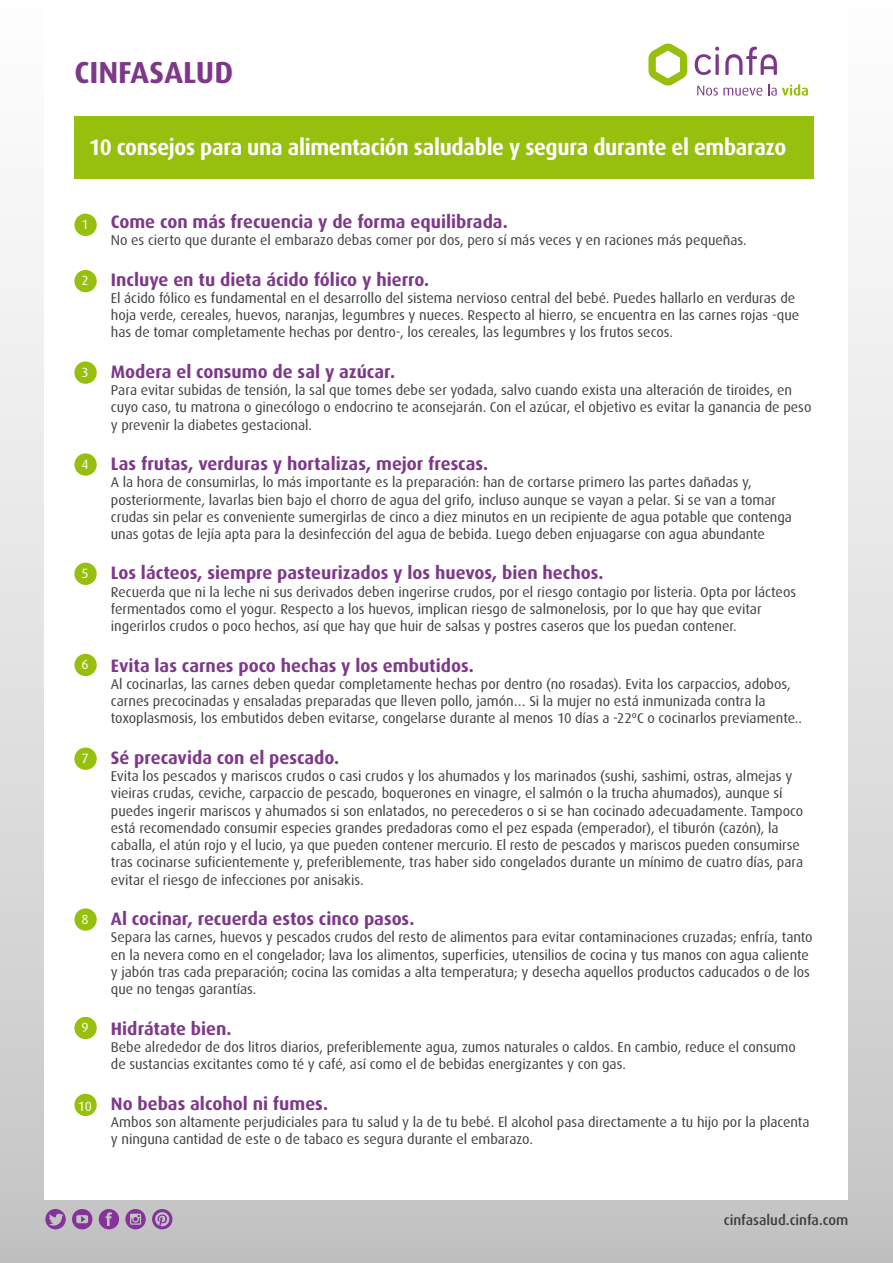
<style>
.page{position:relative;width:893px;height:1263px;background:#fff}
.page>*{position:absolute;margin:0;border:0;box-sizing:border-box;transform-origin:0 0}
.t1{font:700 30.45px "Dax";color:#7e388a}
.t2{font:700 22.5px "Dax";letter-spacing:-.015em;color:#fff;scale:.95 1}
.t3{font:700 18px "Dax";color:#7e388a}
.t4{font:14.25px/17.2px "Dax";letter-spacing:-.005em;color:#3e3d40}
.t5{font:500 14.25px "Dax";color:#3e3d40}
.t6{font:13.5px "Dax";color:#fff}
</style>
<div class="page">
<div style="left:0;top:0;width:893px;height:1263px;background:linear-gradient(to bottom,#fff,#c6c6c7)"></div>
<div style="left:45px;top:0;width:803px;height:1199px;background:#fff"></div>
<svg style="left:725px;top:47px;width:52px;height:28px"></svg>
<svg style="left:695px;top:47px;width:24px;height:28px"></svg>
<svg style="left:648px;top:44px;width:39px;height:42px"></svg>
<svg style="left:697px;top:86px;width:65px;height:10px"></svg>
<svg style="left:768px;top:84px;width:40px;height:12px"></svg>
<svg style="left:99px;top:1209px;width:20px;height:20px"></svg>
<svg style="left:45px;top:1209px;width:21px;height:20px"></svg>
<svg style="left:72px;top:1209px;width:20px;height:20px"></svg>
<svg style="left:125px;top:1209px;width:21px;height:20px"></svg>
<svg style="left:152px;top:1209px;width:20px;height:20px"></svg>
<div style="left:74px;top:117px;width:740px;height:62px;background:#97bf0d"></div>
<div style="left:74px;top:214px;width:23px;height:22px;background:#97bf0d;border-radius:50%"></div>
<div style="left:74px;top:270px;width:23px;height:22px;background:#97bf0d;border-radius:50%"></div>
<div style="left:74px;top:361px;width:23px;height:23px;background:#97bf0d;border-radius:50%"></div>
<div style="left:74px;top:453px;width:23px;height:23px;background:#97bf0d;border-radius:50%"></div>
<div style="left:74px;top:563px;width:23px;height:22px;background:#97bf0d;border-radius:50%"></div>
<div style="left:74px;top:654px;width:23px;height:22px;background:#97bf0d;border-radius:50%"></div>
<div style="left:74px;top:747px;width:23px;height:23px;background:#97bf0d;border-radius:50%"></div>
<div style="left:74px;top:908px;width:23px;height:23px;background:#97bf0d;border-radius:50%"></div>
<div style="left:74px;top:1017px;width:23px;height:22px;background:#97bf0d;border-radius:50%"></div>
<div style="left:74px;top:1094px;width:23px;height:22px;background:#97bf0d;border-radius:50%"></div>
<h1 class="t1" style="left:74px;top:55px;width:160px">CINFASALUD</h1>
<h2 class="t2" style="left:89px;top:134px;width:735px">10 consejos para una alimentación saludable y segura durante el embarazo</h2>
<p class="t6" style="left:81px;top:217px;width:9px">1</p>
<p class="t6" style="left:81px;top:273px;width:9px">2</p>
<p class="t6" style="left:81px;top:365px;width:9px">3</p>
<p class="t6" style="left:81px;top:457px;width:9px">4</p>
<p class="t6" style="left:81px;top:566px;width:9px">5</p>
<p class="t6" style="left:81px;top:657px;width:9px">6</p>
<p class="t6" style="left:81px;top:751px;width:9px">7</p>
<p class="t6" style="left:81px;top:912px;width:9px">8</p>
<p class="t6" style="left:81px;top:1020px;width:9px">9</p>
<p class="t6" style="left:78px;top:1098px;width:16px">10</p>
<p class="t3" style="left:111px;top:211px;width:398px">Come con más frecuencia y de forma equilibrada.</p>
<p class="t4" style="left:111px;top:232px;width:637px">No es cierto que durante el embarazo debas comer por dos, pero sí más veces y en raciones más pequeñas.</p>
<p class="t3" style="left:111px;top:269px;width:320px">Incluye en tu dieta ácido fólico y hierro.</p>
<p class="t4" style="left:111px;top:289px;width:690px">El ácido fólico es fundamental en el desarrollo del sistema nervioso central del bebé. Puedes hallarlo en verduras de hoja verde, cereales, huevos, naranjas, legumbres y nueces. Respecto al hierro, se encuentra en las carnes rojas -que has de tomar completamente hechas por dentro-, los cereales, las legumbres y los frutos secos.</p>
<p class="t3" style="left:111px;top:361px;width:286px">Modera el consumo de sal y azúcar.</p>
<p class="t4" style="left:111px;top:382px;width:702px">Para evitar subidas de tensión, la sal que tomes debe ser yodada, salvo cuando exista una alteración de tiroides, en cuyo caso, tu matrona o ginecólogo o endocrino te aconsejarán. Con el azúcar, el objetivo es evitar la ganancia de peso y prevenir la diabetes gestacional.</p>
<p class="t3" style="left:111px;top:453px;width:379px">Las frutas, verduras y hortalizas, mejor frescas.</p>
<p class="t4" style="left:111px;top:474px;width:682px">A la hora de consumirlas, lo más importante es la preparación: han de cortarse primero las partes dañadas y, posteriormente, lavarlas bien bajo el chorro de agua del grifo, incluso aunque se vayan a pelar. Si se van a tomar crudas sin pelar es conveniente sumergirlas de cinco a diez minutos en un recipiente de agua potable que contenga unas gotas de lejía apta para la desinfección del agua de bebida. Luego deben enjuagarse con agua abundante</p>
<p class="t3" style="left:111px;top:563px;width:494px">Los lácteos, siempre pasteurizados y los huevos, bien hechos.</p>
<p class="t4" style="left:111px;top:583px;width:687px">Recuerda que ni la leche ni sus derivados deben ingerirse crudos, por el riesgo contagio por listeria. Opta por lácteos fermentados como el yogur. Respecto a los huevos, implican riesgo de salmonelosis, por lo que hay que evitar ingerirlos crudos o poco hechos, así que hay que huir de salsas y postres caseros que los puedan contener.</p>
<p class="t3" style="left:111px;top:655px;width:364px">Evita las carnes poco hechas y los embutidos.</p>
<p class="t4" style="left:111px;top:675px;width:692px">Al cocinarlas, las carnes deben quedar completamente hechas por dentro (no rosadas). Evita los carpaccios, adobos, carnes precocinadas y ensaladas preparadas que lleven pollo, jamón… Si la mujer no está inmunizada contra la toxoplasmosis, los embutidos deben evitarse, congelarse durante al menos 10 días a -22ºC o cocinarlos previamente..</p>
<p class="t3" style="left:111px;top:747px;width:230px">Sé precavida con el pescado.</p>
<p class="t4" style="left:111px;top:768px;width:694px">Evita los pescados y mariscos crudos o casi crudos y los ahumados y los marinados (sushi, sashimi, ostras, almejas y vieiras crudas, ceviche, carpaccio de pescado, boquerones en vinagre, el salmón o la trucha ahumados), aunque sí puedes ingerir mariscos y ahumados si son enlatados, no perecederos o si se han cocinado adecuadamente. Tampoco está recomendado consumir especies grandes predadoras como el pez espada (emperador), el tiburón (cazón), la caballa, el atún rojo y el lucio, ya que pueden contener mercurio. El resto de pescados y mariscos pueden consumirse tras cocinarse suficientemente y, preferiblemente, tras haber sido congelados durante un mínimo de cuatro días, para evitar el riesgo de infecciones por anisakis.</p>
<p class="t3" style="left:111px;top:909px;width:305px">Al cocinar, recuerda estos cinco pasos.</p>
<p class="t4" style="left:111px;top:929px;width:703px">Separa las carnes, huevos y pescados crudos del resto de alimentos para evitar contaminaciones cruzadas; enfría, tanto en la nevera como en el congelador; lava los alimentos, superficies, utensilios de cocina y tus manos con agua caliente y jabón tras cada preparación; cocina las comidas a alta temperatura; y desecha aquellos productos caducados o de los que no tengas garantías.</p>
<p class="t3" style="left:111px;top:1018px;width:122px">Hidrátate bien.</p>
<p class="t4" style="left:111px;top:1038px;width:686px">Bebe alrededor de dos litros diarios, preferiblemente agua, zumos naturales o caldos. En cambio, reduce el consumo de sustancias excitantes como té y café, así como el de bebidas energizantes y con gas.</p>
<p class="t3" style="left:111px;top:1093px;width:219px">No bebas alcohol ni fumes.</p>
<p class="t4" style="left:111px;top:1113px;width:700px">Ambos son altamente perjudiciales para tu salud y la de tu bebé. El alcohol pasa directamente a tu hijo por la placenta y ninguna cantidad de este o de tabaco es segura durante el embarazo.</p>
<p class="t5" style="left:724px;top:1212px;width:126px">cinfasalud.cinfa.com</p>
</div>
